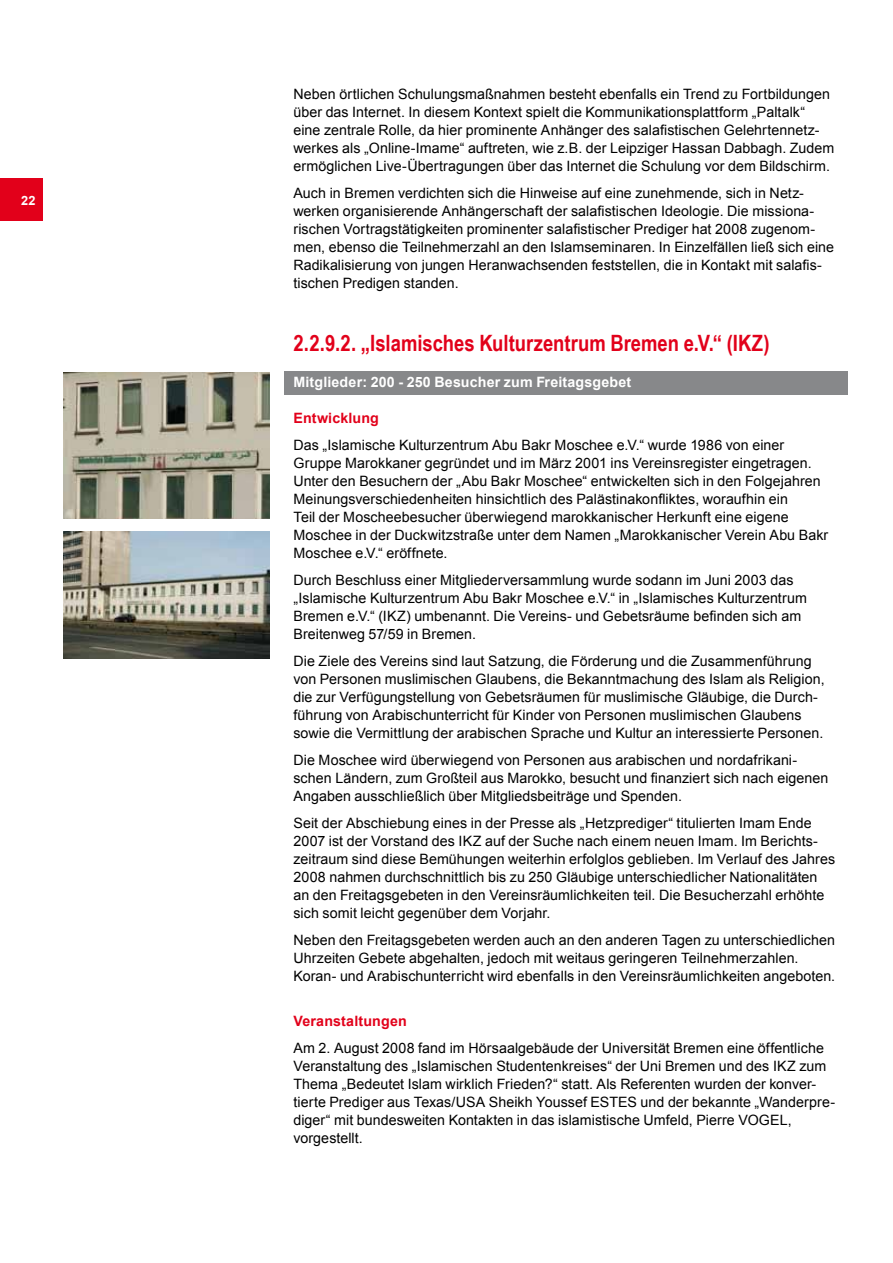
<style>
.page{position:relative;width:893px;height:1263px;background:#fff}
.page>*{position:absolute;margin:0;border:0;box-sizing:border-box;transform-origin:0 0}
.t1{font:700 22.5px "Arial Narrow";color:#e2001a}
.t2{font:14.25px/18px "Arial";letter-spacing:.005em;color:#000}
.t3{font:700 14.25px "Arial";letter-spacing:.01em;color:#fff}
.t4{font:700 14.25px "Arial";letter-spacing:.01em;color:#e2001a}
.t5{font:700 12.75px "Arial";color:#fff}
</style>
<div class="page">
<div style="left:284px;top:371px;width:564px;height:24px;background:#87888a"></div>
<img style="left:64px;top:372px;width:206px;height:147px">
<img style="left:64px;top:531px;width:206px;height:127px">
<div style="left:0;top:179px;width:43px;height:42px;background:#e2001a"></div>
<p class="t5" style="left:21px;top:193px;width:16px">22</p>
<p class="t2" style="left:293px;top:85px;width:542px">Neben örtlichen Schulungsmaßnahmen besteht ebenfalls ein Trend zu Fortbildungen über das Internet. In diesem Kontext spielt die Kommunikationsplattform „Paltalk“ eine zentrale Rolle, da hier prominente Anhänger des salafistischen Gelehrtennetz&shy;werkes als „Online-Imame“ auftreten, wie z.B. der Leipziger Hassan Dabbagh. Zudem ermöglichen Live-Übertragungen über das Internet die Schulung vor dem Bildschirm.</p>
<p class="t2" style="left:293px;top:184px;width:542px">Auch in Bremen verdichten sich die Hinweise auf eine zunehmende, sich in Netz&shy;werken organisierende Anhängerschaft der salafistischen Ideologie. Die missiona&shy;rischen Vortragstätigkeiten prominenter salafistischer Prediger hat 2008 zugenom&shy;men, ebenso die Teilnehmerzahl an den Islamseminaren. In Einzelfällen ließ sich eine Radikalisierung von jungen Heranwachsenden feststellen, die in Kontakt mit salafis&shy;tischen Predigen standen.</p>
<h1 class="t1" style="left:293px;top:330px;width:478px">2.2.9.2. „Islamisches Kulturzentrum Bremen e.V.“ (IKZ)</h1>
<p class="t3" style="left:293px;top:374px;width:339px">Mitglieder: 200 - 250 Besucher zum Freitagsgebet</p>
<p class="t4" style="left:293px;top:410px;width:87px">Entwicklung</p>
<p class="t2" style="left:293px;top:436px;width:536px">Das „Islamische Kulturzentrum Abu Bakr Moschee e.V.“ wurde 1986 von einer Gruppe Marokkaner gegründet und im März 2001 ins Vereinsregister eingetragen.<br>Unter den Besuchern der „Abu Bakr Moschee“ entwickelten sich in den Folgejahren Meinungsverschiedenheiten hinsichtlich des Palästinakonfliktes, woraufhin ein<br>Teil der Moscheebesucher überwiegend marokkanischer Herkunft eine eigene Moschee in der Duckwitzstraße unter dem Namen „Marokkanischer Verein Abu Bakr Moschee e.V.“ eröffnete.</p>
<p class="t2" style="left:293px;top:571px;width:515px">Durch Beschluss einer Mitgliederversammlung wurde sodann im Juni 2003 das „Islamische Kulturzentrum Abu Bakr Moschee e.V.“ in „Islamisches Kulturzentrum Bremen e.V.“ (IKZ) umbenannt. Die Vereins- und Gebetsräume befinden sich am Breitenweg 57/59 in Bremen.</p>
<p class="t2" style="left:293px;top:652px;width:533px">Die Ziele des Vereins sind laut Satzung, die Förderung und die Zusammenführung von Personen muslimischen Glaubens, die Bekanntmachung des Islam als Religion, die zur Verfügungstellung von Gebetsräumen für muslimische Gläubige, die Durch&shy;führung von Arabischunterricht für Kinder von Personen muslimischen Glaubens sowie die Vermittlung der arabischen Sprache und Kultur an interessierte Personen.</p>
<p class="t2" style="left:293px;top:751px;width:537px">Die Moschee wird überwiegend von Personen aus arabischen und nordafrikani&shy;schen Ländern, zum Großteil aus Marokko, besucht und finanziert sich nach eigenen<br>Angaben ausschließlich über Mitgliedsbeiträge und Spenden.</p>
<p class="t2" style="left:293px;top:814px;width:543px">Seit der Abschiebung eines in der Presse als „Hetzprediger“ titulierten Imam Ende 2007 ist der Vorstand des IKZ auf der Suche nach einem neuen Imam. Im Berichts&shy;zeitraum sind diese Bemühungen weiterhin erfolglos geblieben. Im Verlauf des Jahres 2008 nahmen durchschnittlich bis zu 250 Gläubige unterschiedlicher Nationalitäten an den Freitagsgebeten in den Vereinsräumlichkeiten teil. Die Besucherzahl erhöhte sich somit leicht gegenüber dem Vorjahr.</p>
<p class="t2" style="left:293px;top:931px;width:543px">Neben den Freitagsgebeten werden auch an den anderen Tagen zu unterschiedlichen<br>Uhrzeiten Gebete abgehalten, jedoch mit weitaus geringeren Teilnehmerzahlen.<br>Koran- und Arabischunterricht wird ebenfalls in den Vereinsräumlichkeiten angeboten.</p>
<p class="t4" style="left:293px;top:1013px;width:115px">Veranstaltungen</p>
<p class="t2" style="left:293px;top:1039px;width:543px">Am 2. August 2008 fand im Hörsaalgebäude der Universität Bremen eine öffentliche Veranstaltung des „Islamischen Studentenkreises“ der Uni Bremen und des IKZ zum Thema „Bedeutet Islam wirklich Frieden?“ statt. Als Referenten wurden der konver&shy;tierte Prediger aus Texas/USA Sheikh Youssef ESTES und der bekannte „Wanderpre&shy;diger“ mit bundesweiten Kontakten in das islamistische Umfeld, Pierre VOGEL, vorgestellt.</p>
</div>
